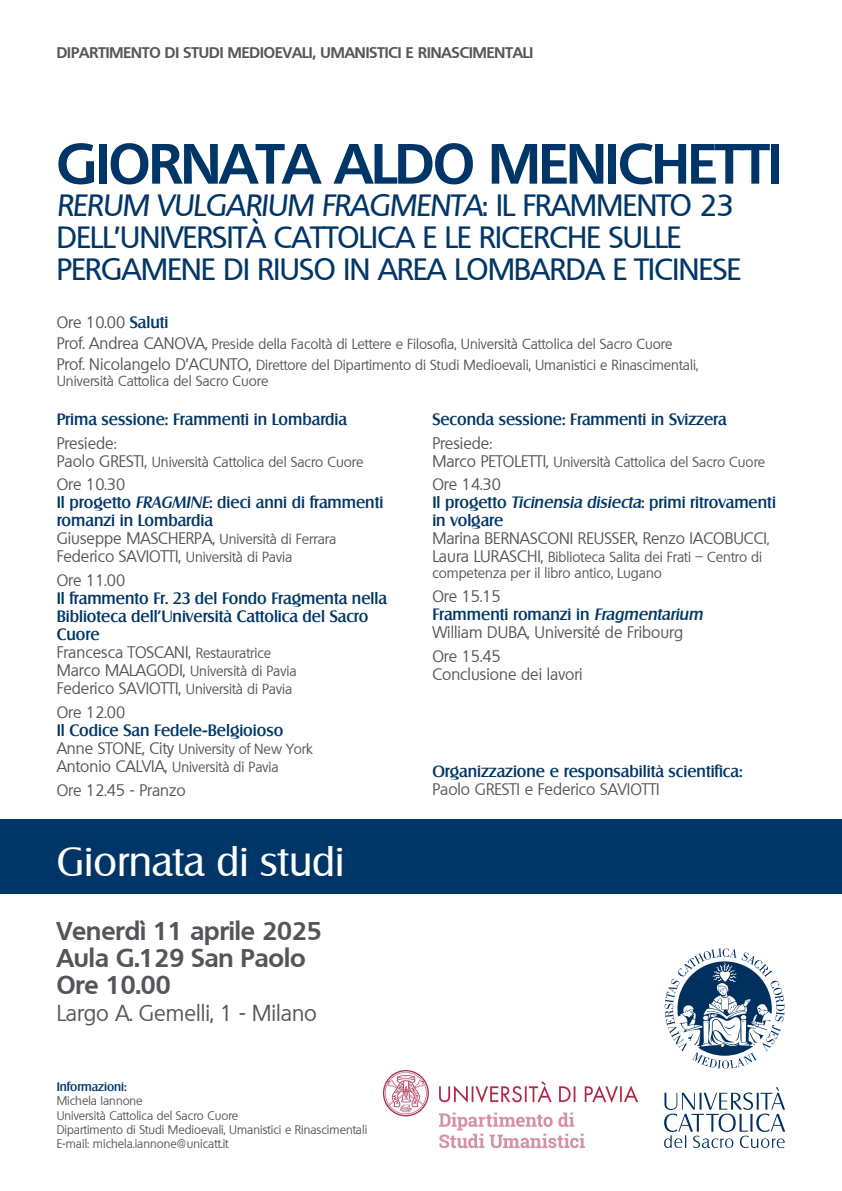
<style>
.page{position:relative;width:842px;height:1191px;background:#fff}
.page>*{position:absolute;margin:0;border:0;box-sizing:border-box;transform-origin:0 0}
.t1{font:700 55px "Quebec";letter-spacing:-.015em;color:#003667}
.t2{font:40px "Salzburg";color:#fff}
.t3{font:500 30px/32px "Quebec";letter-spacing:-.015em;color:#003667}
.t4{font:700 25px/27px "Quebec";color:#54555a}
.t5{font:22px "Quebec";color:#54555a}
.t6{font:500 16px/18px "Salzburg";color:#003667}
.t7{font:16px/23.7px "Quebec";color:#54555a}
.t8{font:700 15px "Quebec";color:#54555a}
.t9{font:14px/18px "Quebec";color:#54555a}
.t10{font:12px/14.4px "Quebec";color:#54555a}
.t11{font:500 12px "Salzburg";color:#003667}
.s1{font-style:italic}
.s2{font-family:"Salzburg";font-weight:500;color:#003667}
.s3{font-size:16px}
.s4{font-size:14px}
</style>
<div class="page">
<div style="left:0;top:819px;width:842px;height:75px;background:#003667"></div>
<svg style="left:665px;top:948px;width:119px;height:120px"></svg>
<svg style="left:664px;top:1087px;width:121px;height:61px"></svg>
<img style="left:384px;top:1070px;width:253px;height:79px">
<p class="t8" style="left:57px;top:43px;width:478px">DIPARTIMENTO DI STUDI MEDIOEVALI, UMANISTICI E RINASCIMENTALI</p>
<h1 class="t1" style="left:57px;top:128px;width:726px">GIORNATA ALDO MENICHETTI</h1>
<h3 class="t3" style="left:57px;top:188px;width:686px"><span class="s1">RERUM VULGARIUM FRAGMENTA</span>: IL FRAMMENTO 23<br>DELL’UNIVERSITÀ CATTOLICA E LE RICERCHE SULLE<br>PERGAMENE DI RIUSO IN AREA LOMBARDA E TICINESE</h3>
<p class="t7" style="left:57px;top:310px;width:113px">Ore 10.00 <span class="s2">Saluti</span></p>
<p class="t9" style="left:57px;top:333px;width:643px;line-height:20.8px"><span class="s3">Prof. Andrea CANOVA,</span> Preside della Facoltà di Lettere e Filosofia, Università Cattolica del Sacro Cuore<br><span class="s3">Prof. Nicolangelo D’ACUNTO,</span> Direttore del Dipartimento di Studi Medioevali, Umanistici e Rinascimentali,</p>
<p class="t9" style="left:57px;top:371px;width:213px">Università Cattolica del Sacro Cuore</p>
<p class="t6" style="left:57px;top:410px;width:292px">Prima sessione: Frammenti in Lombardia</p>
<p class="t7" style="left:57px;top:431px;width:61px">Presiede:</p>
<p class="t9" style="left:57px;top:453px;width:308px"><span class="s3">Paolo GRESTI,</span> Università Cattolica del Sacro Cuore</p>
<p class="t7" style="left:57px;top:473px;width:70px">Ore 10.30</p>
<p class="t6" style="left:57px;top:493px;width:328px">Il progetto <span class="s1">FRAGMINE</span>: dieci anni di frammenti romanzi in Lombardia</p>
<p class="t9" style="left:57px;top:530px;width:281px"><span class="s3">Giuseppe MASCHERPA,</span> Università di Ferrara</p>
<p class="t7" style="left:57px;top:545px;width:237px">Federico SAVIOTTI, <span class="s4">Università di Pavia<br></span>Ore 11.00</p>
<p class="t6" style="left:57px;top:589px;width:332px">Il frammento Fr. 23 del Fondo Fragmenta nella<br>Biblioteca dell’Università Cattolica del Sacro<br>Cuore</p>
<p class="t7" style="left:57px;top:640px;width:216px">Francesca TOSCANI, <span class="s4">Restauratrice</span></p>
<p class="t9" style="left:57px;top:662px;width:241px"><span class="s3">Marco MALAGODI,</span> Università di Pavia</p>
<p class="t7" style="left:57px;top:676px;width:237px">Federico SAVIOTTI, <span class="s4">Università di Pavia<br></span>Ore 12.00</p>
<p class="t6" style="left:57px;top:721px;width:228px">Il Codice San Fedele-Belgioioso</p>
<p class="t9" style="left:57px;top:740px;width:258px"><span class="s3">Anne STONE, City</span> University of New York<br><span class="s3">Antonio CALVIA,</span> Università di Pavia</p>
<p class="t7" style="left:57px;top:778px;width:130px">Ore 12.45 - Pranzo</p>
<h2 class="t2" style="left:57px;top:837px;width:289px">Giornata di studi</h2>
<h3 class="t4" style="left:57px;top:917px;width:267px">Venerdì 11 aprile 2025<br>Aula G.129 San Paolo<br>Ore 10.00</h3>
<h3 class="t5" style="left:57px;top:999px;width:262px">Largo A. Gemelli, 1 - Milano</h3>
<p class="t11" style="left:57px;top:1079px;width:72px">Informazioni:</p>
<p class="t10" style="left:57px;top:1093px;width:312px">Michela Iannone<br>Università Cattolica del Sacro Cuore<br>Dipartimento di Studi Medioevali, Umanistici e Rinascimentali E-mail: michela.iannone@unicatt.it</p>
<p class="t6" style="left:432px;top:410px;width:296px">Seconda sessione: Frammenti in Svizzera</p>
<p class="t7" style="left:432px;top:431px;width:61px">Presiede:</p>
<p class="t9" style="left:432px;top:453px;width:334px"><span class="s3">Marco PETOLETTI,</span> Università Cattolica del Sacro Cuore</p>
<p class="t7" style="left:432px;top:473px;width:70px">Ore 14.30</p>
<p class="t6" style="left:432px;top:493px;width:345px">Il progetto <span class="s1">Ticinensia disiecta</span>: primi ritrovamenti in volgare</p>
<p class="t7" style="left:432px;top:527px;width:338px">Marina BERNASCONI REUSSER, Renzo IACOBUCCI<span class="s4">,</span></p>
<p class="t9" style="left:432px;top:549px;width:331px;line-height:16px"><span class="s3">Laura LURASCHI,</span> Biblioteca Salita dei Frati – Centro di competenza per il libro antico, Lugano</p>
<p class="t7" style="left:432px;top:584px;width:70px">Ore 15.15</p>
<p class="t6" style="left:432px;top:605px;width:272px">Frammenti romanzi in <span class="s1">Fragmentarium</span></p>
<p class="t7" style="left:432px;top:620px;width:252px">William DUBA, Université de Fribourg<br>Ore 15.45</p>
<p class="t7" style="left:432px;top:662px;width:152px">Conclusione dei lavori</p>
<p class="t6" style="left:432px;top:762px;width:312px">Organizzazione e responsabilità scientifica:</p>
<p class="t7" style="left:432px;top:777px;width:229px">Paolo GRESTI e Federico SAVIOTTI</p>
</div>
